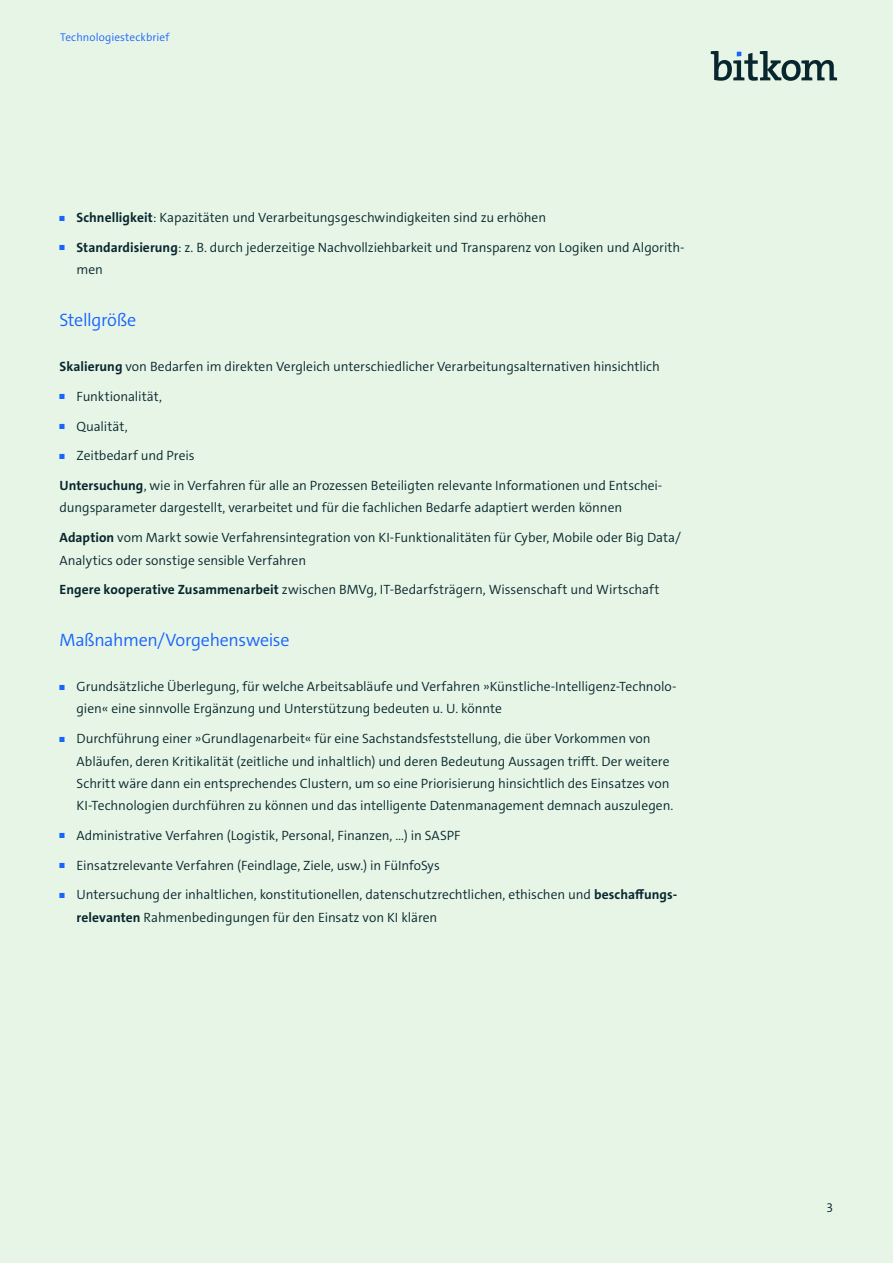
<style>
.page{position:relative;width:893px;height:1263px;background:#e6f5e6}
.page>*{position:absolute;margin:0;border:0;box-sizing:border-box;transform-origin:0 0}
.t1{font:300 18px "The Sans C4 s";letter-spacing:-.02em;color:#1964ff}
.t2{font:300 13.5px/22.4px "The Sans C4 s";letter-spacing:-.005em;color:#07262d}
.t3{font:300 11.25px "The Sans C4 s";letter-spacing:.01em;color:#1964ff}
.s1{font-size:7.5px;color:#1964ff}
.s2{font-weight:700}
</style>
<div class="page">
<svg style="left:711px;top:51px;width:126px;height:30px"></svg>
<p class="t3" style="left:60px;top:30px;width:111px">Technologiesteckbrief</p>
<p class="t2" style="left:60px;top:207px;width:488px"><span class="s1">■</span> <span class="s2">Schnelligkeit</span>: Kapazitäten und Verarbeitungsgeschwindigkeiten sind zu erhöhen</p>
<p class="t2" style="left:77px;top:236px;width:610px;text-indent:-17px"><span class="s1">■</span> <span class="s2">Standardisierung</span>: z. B. durch jederzeitige Nachvollziehbarkeit und Transparenz von Logiken und Algorith&shy;men</p>
<h1 class="t1" style="left:60px;top:309px;width:78px">Stellgröße</h1>
<p class="t2" style="left:60px;top:355px;width:602px"><span class="s2">Skalierung</span> von Bedarfen im direkten Vergleich unterschiedlicher Verarbeitungsalternativen hinsichtlich</p>
<p class="t2" style="left:60px;top:385px;width:104px"><span class="s1">■</span> Funktionalität,</p>
<p class="t2" style="left:60px;top:415px;width:70px"><span class="s1">■</span> Qualität,</p>
<p class="t2" style="left:60px;top:445px;width:136px"><span class="s1">■</span> Zeitbedarf und Preis</p>
<p class="t2" style="left:60px;top:474px;width:604px"><span class="s2">Untersuchung</span>, wie in Verfahren für alle an Prozessen Beteiligten relevante Informationen und Entschei&shy;dungsparameter dargestellt, verarbeitet und für die fachlichen Bedarfe adaptiert werden können</p>
<p class="t2" style="left:60px;top:527px;width:623px"><span class="s2">Adaption</span> vom Markt sowie Verfahrensintegration von KI-Funktionalitäten für Cyber, Mobile oder Big Data/<br>Analytics oder sonstige sensible Verfahren</p>
<p class="t2" style="left:60px;top:579px;width:601px"><span class="s2">Engere kooperative Zusammenarbeit</span> zwischen BMVg, IT-Bedarfsträgern, Wissenschaft und Wirtschaft</p>
<h1 class="t1" style="left:60px;top:629px;width:232px">Maßnahmen/Vorgehensweise</h1>
<p class="t2" style="left:77px;top:675px;width:601px;text-indent:-17px"><span class="s1">■</span> Grundsätzliche Überlegung, für welche Arbeitsabläufe und Verfahren »Künstliche-Intelligenz-Technolo&shy;gien« eine sinnvolle Ergänzung und Unterstützung bedeuten u. U. könnte</p>
<p class="t2" style="left:77px;top:727px;width:598px;text-indent:-17px"><span class="s1">■</span> Durchführung einer »Grundlagenarbeit« für eine Sachstandsfeststellung, die über Vorkommen von Abläufen, deren Kritikalität (zeitliche und inhaltlich) und deren Bedeutung Aussagen trifft. Der weitere Schritt wäre dann ein entsprechendes Clustern, um so eine Priorisierung hinsichtlich des Einsatzes von KI-Technologien durchführen zu können und das intelligente Datenmanagement demnach auszulegen.</p>
<p class="t2" style="left:60px;top:824px;width:402px"><span class="s1">■</span> Administrative Verfahren (Logistik, Personal, Finanzen, …) in SASPF</p>
<p class="t2" style="left:60px;top:854px;width:382px"><span class="s1">■</span> Einsatzrelevante Verfahren (Feindlage, Ziele, usw.) in FüInfoSys</p>
<p class="t2" style="left:77px;top:884px;width:602px;text-indent:-17px"><span class="s1">■</span> Untersuchung der inhaltlichen, konstitutionellen, datenschutzrechtlichen, ethischen und <span class="s2">beschaffungs&shy;relevanten</span> Rahmenbedingungen für den Einsatz von KI klären</p>
<p class="t2" style="left:827px;top:1196px;width:8px">3</p>
</div>
